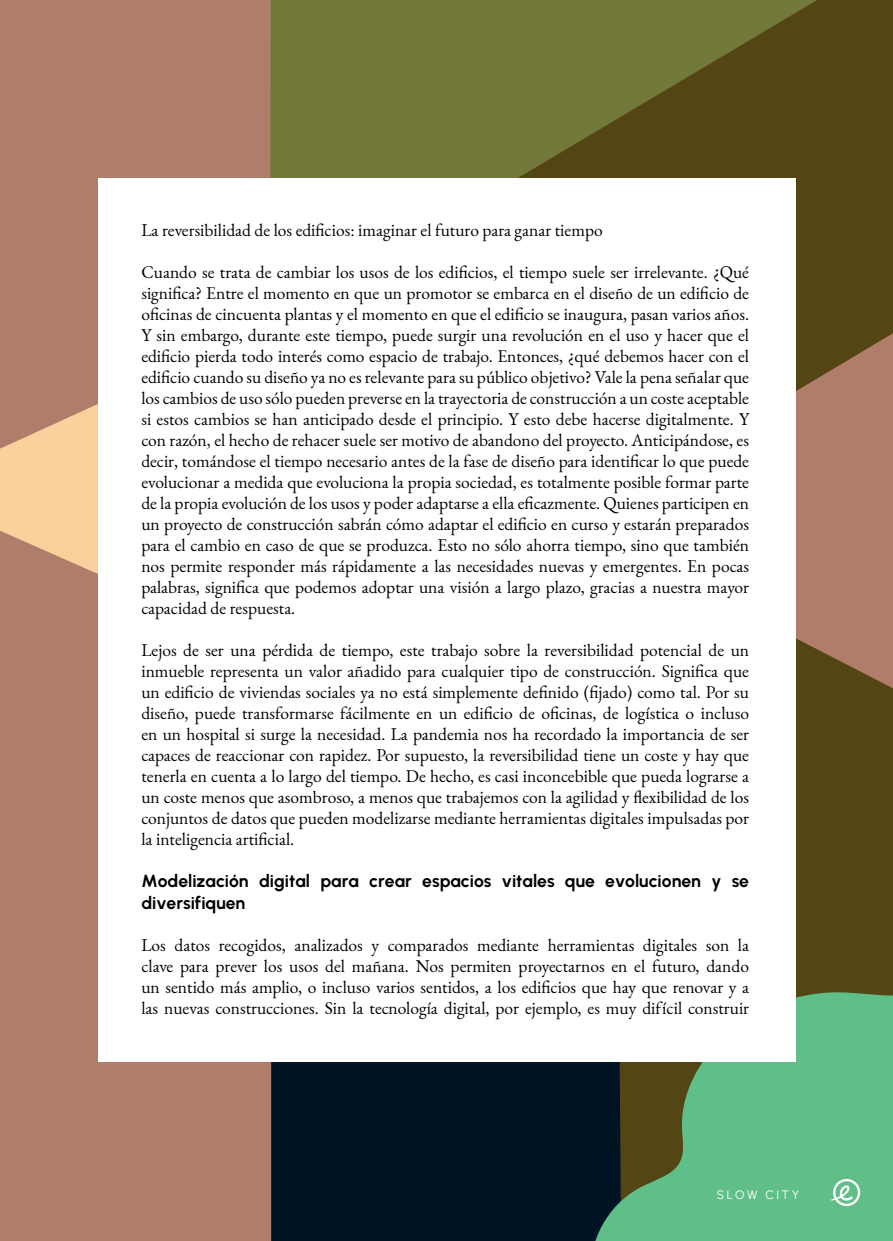
<style>
.page{position:relative;width:893px;height:1241px;background:#fff}
.page>*{position:absolute;margin:0;border:0;box-sizing:border-box;transform-origin:0 0}
._06_Texte_courant{font:17.5px/21px "EB Garamond";color:#000;text-align:justify}
._06_Texte_courant-2{font:17.5px/21px "Urbanist";color:#000}
._06_Texte_courant-3{font:12.25px "Urbanist";letter-spacing:.2em;color:#fff}
</style>
<div class="page">
<div style="left:796px;top:500px;width:97px;height:45px;background:#b17d6b"></div>
<svg style="left:796px;top:545px;width:97px;height:422px;background:#6d542c"></svg>
<div style="left:0;top:0;width:271px;height:1240px;background:#b17d6b"></div>
<div style="left:271px;top:1062px;width:318px;height:178px;background:#001424"></div>
<svg style="left:272px;top:0;width:621px;height:500px;background:#6c642f"></svg>
<svg style="left:0;top:404px;width:98px;height:170px;fill:#f8d19d"></svg>
<svg style="left:589px;top:967px;width:304px;height:273px;background:#569c6c"></svg>
<div style="left:98px;top:179px;width:697px;height:883px;background:#fff"></div>
<svg style="left:831px;top:1178px;width:29px;height:27px"></svg>
<p class="_06_Texte_courant" style="left:141px;top:220px;width:463px">La reversibilidad de los edificios: imaginar el futuro para ganar tiempo</p>
<p class="_06_Texte_courant" style="left:141px;top:262px;width:609px">Cuando se trata de cambiar los usos de los edificios, el tiempo suele ser irrelevante. ¿Qué significa? Entre el momento en que un promotor se embarca en el diseño de un edificio de oficinas de cincuenta plantas y el momento en que el edificio se inaugura, pasan varios años.<br>Y sin embargo, durante este tiempo, puede surgir una revolución en el uso y hacer que el edificio pierda todo interés como espacio de trabajo. Entonces, ¿qué debemos hacer con el edificio cuando su diseño ya no es relevante para su público objetivo? Vale la pena señalar que los cambios de uso sólo pueden preverse en la trayectoria de construcción a un coste aceptable si estos cambios se han anticipado desde el principio. Y esto debe hacerse digitalmente. Y con razón, el hecho de rehacer suele ser motivo de abandono del proyecto. Anticipándose, es decir, tomándose el tiempo necesario antes de la fase de diseño para identificar lo que puede evolucionar a medida que evoluciona la propia sociedad, es totalmente posible formar parte de la propia evolución de los usos y poder adaptarse a ella eficazmente. Quienes participen en un proyecto de construcción sabrán cómo adaptar el edificio en curso y estarán preparados para el cambio en caso de que se produzca. Esto no sólo ahorra tiempo, sino que también nos permite responder más rápidamente a las necesidades nuevas y emergentes. En pocas palabras, significa que podemos adoptar una visión a largo plazo, gracias a nuestra mayor capacidad de respuesta.</p>
<p class="_06_Texte_courant" style="left:141px;top:640px;width:609px">Lejos de ser una pérdida de tiempo, este trabajo sobre la reversibilidad potencial de un inmueble representa un valor añadido para cualquier tipo de construcción. Significa que un edificio de viviendas sociales ya no está simplemente definido (fijado) como tal. Por su diseño, puede transformarse fácilmente en un edificio de oficinas, de logística o incluso en un hospital si surge la necesidad. La pandemia nos ha recordado la importancia de ser capaces de reaccionar con rapidez. Por supuesto, la reversibilidad tiene un coste y hay que tenerla en cuenta a lo largo del tiempo. De hecho, es casi inconcebible que pueda lograrse a un coste menos que asombroso, a menos que trabajemos con la agilidad y flexibilidad de los conjuntos de datos que pueden modelizarse mediante herramientas digitales impulsadas por la inteligencia artificial.</p>
<p class="_06_Texte_courant-2" style="left:141px;top:870px;width:609px">Modelización digital para crear espacios vitales que evolucionen y se diversifiquen</p>
<p class="_06_Texte_courant" style="left:141px;top:934px;width:609px">Los datos recogidos, analizados y comparados mediante herramientas digitales son la clave para prever los usos del mañana. Nos permiten proyectarnos en el futuro, dando un sentido más amplio, o incluso varios sentidos, a los edificios que hay que renovar y a las nuevas construcciones. Sin la tecnología digital, por ejemplo, es muy difícil construir</p>
<p class="_06_Texte_courant-3" style="left:717px;top:1186px;width:84px">SLOW CITY</p>
</div>
